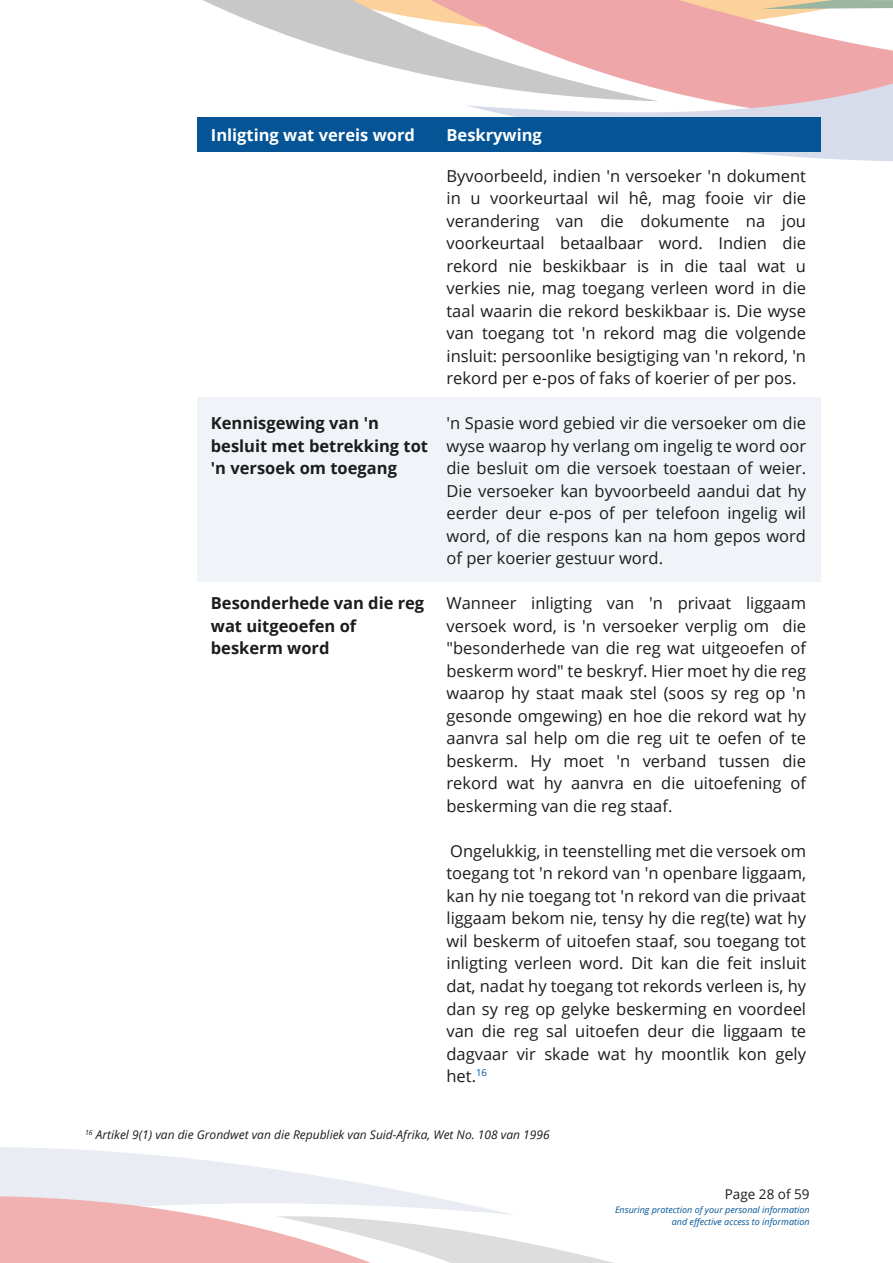
<style>
.page{position:relative;width:893px;height:1263px;background:#fff}
.page>*{position:absolute;margin:0;border:0;box-sizing:border-box;transform-origin:0 0}
.t1{font:16.5px/22.5px "Open Sans";color:#1c1c1b;text-align:justify}
.t2{font:700 16.5px/22.5px "Open Sans";color:#1c1c1b}
.t3{font:700 16.5px "Open Sans";color:#fff}
.t4{font:13.5px "Open Sans";color:#1c1c1b}
.t5{font:italic 12px "Open Sans";color:#1c1c1b}
.t6{font:italic 9px/12px "Open Sans";color:#025495;text-align:right}
</style>
<div class="page">
<svg style="left:431px;top:0;width:462px;height:118px;fill:#efa6a9"></svg>
<svg style="left:203px;top:0;width:456px;height:101px"></svg>
<svg style="left:465px;top:83px;width:428px;height:78px"></svg>
<svg style="left:0;top:1147px;width:614px;height:116px"></svg>
<div style="left:197px;top:397px;width:623px;height:184px;background:#f0f4f8"></div>
<div style="left:197px;top:118px;width:623px;height:34px;background:#045496"></div>
<p class="t3" style="left:211px;top:128px;width:206px">Inligting wat vereis word</p>
<p class="t3" style="left:446px;top:128px;width:97px">Beskrywing</p>
<p class="t2" style="left:211px;top:414px;width:219px">Kennisgewing van 'n besluit met betrekking tot 'n versoek om toegang</p>
<p class="t2" style="left:211px;top:594px;width:215px">Besonderhede van die reg wat uitgeoefen of beskerm word</p>
<p class="t1" style="left:446px;top:166px;width:361px">Byvoorbeeld, indien 'n versoeker 'n dokument in u voorkeurtaal wil hÍ, mag fooie vir die verandering van die dokumente na jou voorkeurtaal betaalbaar word. Indien die rekord nie beskikbaar is in die taal wat u verkies nie, mag toegang verleen word in die taal waarin die rekord beskikbaar is. Die wyse van toegang tot 'n rekord mag die volgende insluit: persoonlike besigtiging van 'n rekord, 'n rekord per e-pos of faks of koerier of per pos.</p>
<p class="t1" style="left:446px;top:414px;width:361px">'n Spasie word gebied vir die versoeker om die wyse waarop hy verlang om ingelig te word oor die besluit om die versoek toestaan of weier.<br>Die versoeker kan byvoorbeeld aandui dat hy eerder deur e-pos of per telefoon ingelig wil word, of die respons kan na hom gepos word of per koerier gestuur word.</p>
<p class="t1" style="left:446px;top:594px;width:361px">Wanneer inligting van 'n privaat liggaam versoek word, is 'n versoeker verplig om die "besonderhede van die reg wat uitgeoefen of beskerm word" te beskryf. Hier moet hy die reg waarop hy staat maak stel (soos sy reg op 'n gesonde omgewing) en hoe die rekord wat hy aanvra sal help om die reg uit te oefen of te beskerm. Hy moet 'n verband tussen die rekord wat hy aanvra en die uitoefening of beskerming van die reg staaf.</p>
<p class="t1" style="left:446px;top:841px;width:361px">Ongelukkig, in teenstelling met die versoek om toegang tot 'n rekord van 'n openbare liggaam, kan hy nie toegang tot 'n rekord van die privaat liggaam bekom nie, tensy hy die reg(te) wat hy wil beskerm of uitoefen staaf, sou toegang tot inligting verleen word. Dit kan die feit insluit dat, nadat hy toegang tot rekords verleen is, hy dan sy reg op gelyke beskerming en voordeel van die reg sal uitoefen deur die liggaam te dagvaar vir skade wat hy moontlik kon gely het.<sup>16</sup></p>
<p class="t5" style="left:85px;top:1129px;width:466px"><sup>16</sup> Artikel 9(1) van die Grondwet van die Republiek van Suid-Afrika, Wet No. 108 van 1996</p>
<p class="t4" style="left:725px;top:1188px;width:86px">Page 28 of 59</p>
<p class="t6" style="left:615px;top:1205px;width:196px">Ensuring protection of your personal information and effective access to information</p>
</div>
